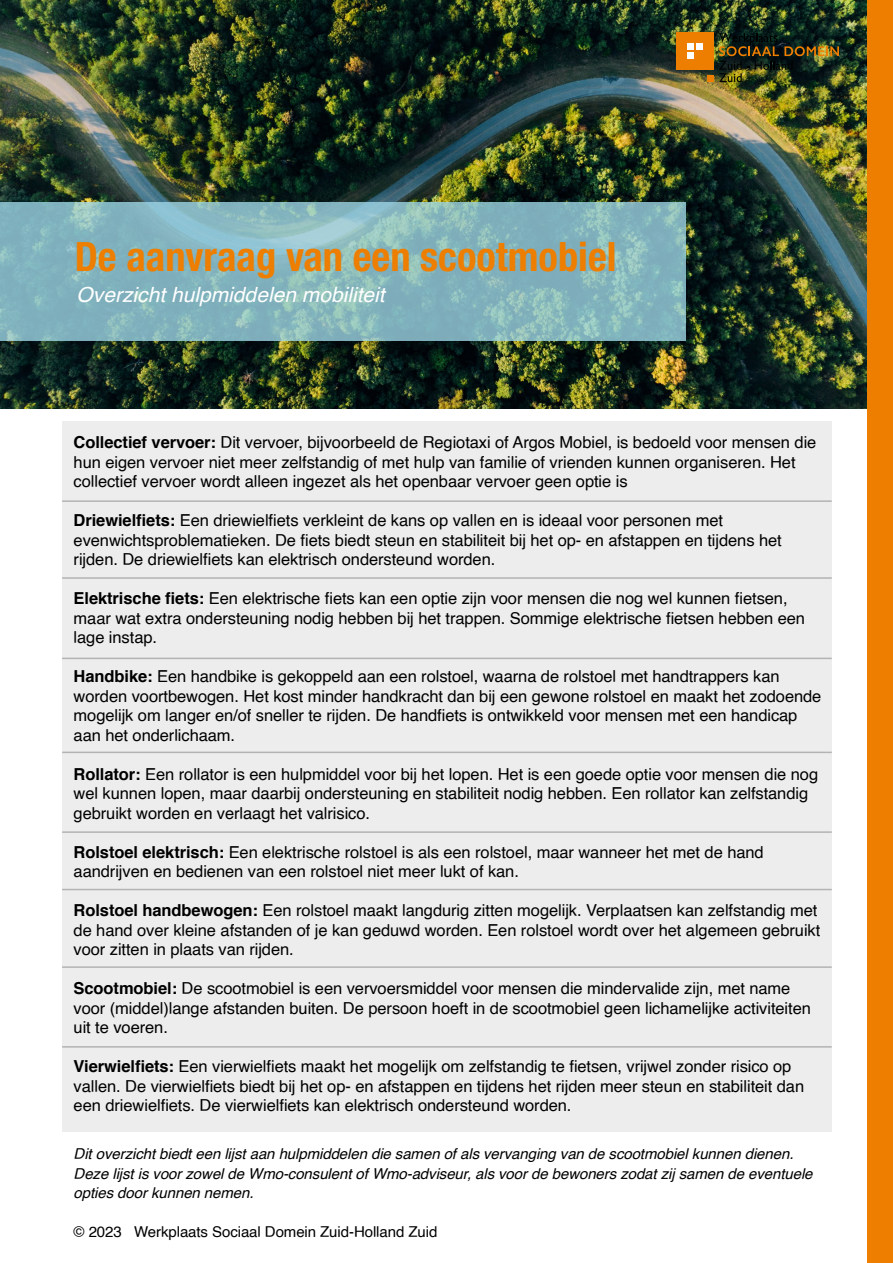
<style>
.page{position:relative;width:893px;height:1263px;background:#fff}
.page>*{position:absolute;margin:0;border:0;box-sizing:border-box;transform-origin:0 0}
.t1{font:700 condensed 40.5px "Helvetica Neue LT Std";color:#ed7e00}
.t2{font:italic 21px "Helvetica";color:#fff}
.t3{font:16.5px/19.5px "Helvetica";letter-spacing:-.005em;color:#000}
.t4{font:italic 15px/19.5px "Helvetica";letter-spacing:-.005em;color:#000}
.t5{font:15px "Helvetica";letter-spacing:-.005em;color:#000}
.s1{font-weight:700}
</style>
<div class="page">
<div style="left:62px;top:421px;width:769px;height:710px;background:#ededed"></div>
<img style="left:0;top:0;width:867px;height:408px">
<svg style="left:0;top:202px;width:686px;height:138px;fill:#81b3bd"></svg>
<div style="left:867px;top:0;width:26px;height:1263px;background:#ed7e00"></div>
<img style="left:719px;top:33px;width:120px;height:49px">
<div style="left:676px;top:32px;width:38px;height:38px;background:#ed7e00"></div>
<div style="left:696px;top:43px;width:7px;height:7px;background:#fff"></div>
<div style="left:687px;top:52px;width:7px;height:7px;background:#fff"></div>
<div style="left:687px;top:43px;width:7px;height:7px;background:#fff"></div>
<div style="left:707px;top:75px;width:7px;height:7px;background:#ed7e00"></div>
<hr style="left:62px;top:500px;width:770px;height:2px;background:#b3b3b3">
<hr style="left:62px;top:577px;width:770px;height:2px;background:#b3b3b3">
<hr style="left:62px;top:658px;width:770px;height:1px;background:#b3b3b3">
<hr style="left:62px;top:752px;width:770px;height:1px;background:#b3b3b3">
<hr style="left:62px;top:831px;width:770px;height:2px;background:#b3b3b3">
<hr style="left:62px;top:889px;width:770px;height:1px;background:#b3b3b3">
<hr style="left:62px;top:966px;width:770px;height:2px;background:#b3b3b3">
<hr style="left:62px;top:1046px;width:770px;height:1px;background:#b3b3b3">
<h1 class="t1" style="left:75px;top:232px;width:543px">De aanvraag van een scootmobiel</h1>
<p class="t2" style="left:77px;top:278px;width:310px">Overzicht hulpmiddelen mobiliteit</p>
<p class="t3" style="left:74px;top:433px;width:744px"><span class="s1">Collectief vervoer:</span> Dit vervoer, bijvoorbeeld de Regiotaxi of Argos Mobiel, is bedoeld voor mensen die hun eigen vervoer niet meer zelfstandig of met hulp van familie of vrienden kunnen organiseren. Het collectief vervoer wordt alleen ingezet als het openbaar vervoer geen optie is</p>
<p class="t3" style="left:74px;top:511px;width:710px"><span class="s1">Driewielfiets:</span> Een driewielfiets verkleint de kans op vallen en is ideaal voor personen met evenwichtsproblematieken. De fiets biedt steun en stabiliteit bij het op- en afstappen en tijdens het rijden. De driewielfiets kan elektrisch ondersteund worden.</p>
<p class="t3" style="left:74px;top:589px;width:733px"><span class="s1">Elektrische fiets:</span> Een elektrische fiets kan een optie zijn voor mensen die nog wel kunnen fietsen, maar wat extra ondersteuning nodig hebben bij het trappen. Sommige elektrische fietsen hebben een lage instap.</p>
<p class="t3" style="left:74px;top:667px;width:749px"><span class="s1">Handbike:</span> Een handbike is gekoppeld aan een rolstoel, waarna de rolstoel met handtrappers kan worden voortbewogen. Het kost minder handkracht dan bij een gewone rolstoel en maakt het zodoende mogelijk om langer en/of sneller te rijden. De handfiets is ontwikkeld voor mensen met een handicap aan het onderlichaam.</p>
<p class="t3" style="left:74px;top:765px;width:746px"><span class="s1">Rollator:</span> Een rollator is een hulpmiddel voor bij het lopen. Het is een goede optie voor mensen die nog wel kunnen lopen, maar daarbij ondersteuning en stabiliteit nodig hebben. Een rollator kan zelfstandig gebruikt worden en verlaagt het valrisico.</p>
<p class="t3" style="left:74px;top:843px;width:692px"><span class="s1">Rolstoel elektrisch:</span> Een elektrische rolstoel is als een rolstoel, maar wanneer het met de hand aandrijven en bedienen van een rolstoel niet meer lukt of kan.</p>
<p class="t3" style="left:74px;top:901px;width:748px"><span class="s1">Rolstoel handbewogen:</span> Een rolstoel maakt langdurig zitten mogelijk. Verplaatsen kan zelfstandig met de hand over kleine afstanden of je kan geduwd worden. Een rolstoel wordt over het algemeen gebruikt voor zitten in plaats van rijden.</p>
<p class="t3" style="left:74px;top:979px;width:739px"><span class="s1">Scootmobiel:</span> De scootmobiel is een vervoersmiddel voor mensen die mindervalide zijn, met name voor (middel)lange afstanden buiten. De persoon hoeft in de scootmobiel geen lichamelijke activiteiten uit te voeren.</p>
<p class="t3" style="left:74px;top:1057px;width:732px"><span class="s1">Vierwielfiets:</span> Een vierwielfiets maakt het mogelijk om zelfstandig te fietsen, vrijwel zonder risico op vallen. De vierwielfiets biedt bij het op- en afstappen en tijdens het rijden meer steun en stabiliteit dan een driewielfiets. De vierwielfiets kan elektrisch ondersteund worden.</p>
<p class="t4" style="left:74px;top:1145px;width:740px">Dit overzicht biedt een lijst aan hulpmiddelen die samen of als vervanging van de scootmobiel kunnen dienen.<br>Deze lijst is voor zowel de Wmo-consulent of Wmo-adviseur, als voor de bewoners zodat zij samen de eventuele opties door kunnen nemen.</p>
<p class="t5" style="left:74px;top:1220px;width:365px">© 2023 Werkplaats Sociaal Domein Zuid-Holland Zuid</p>
</div>
